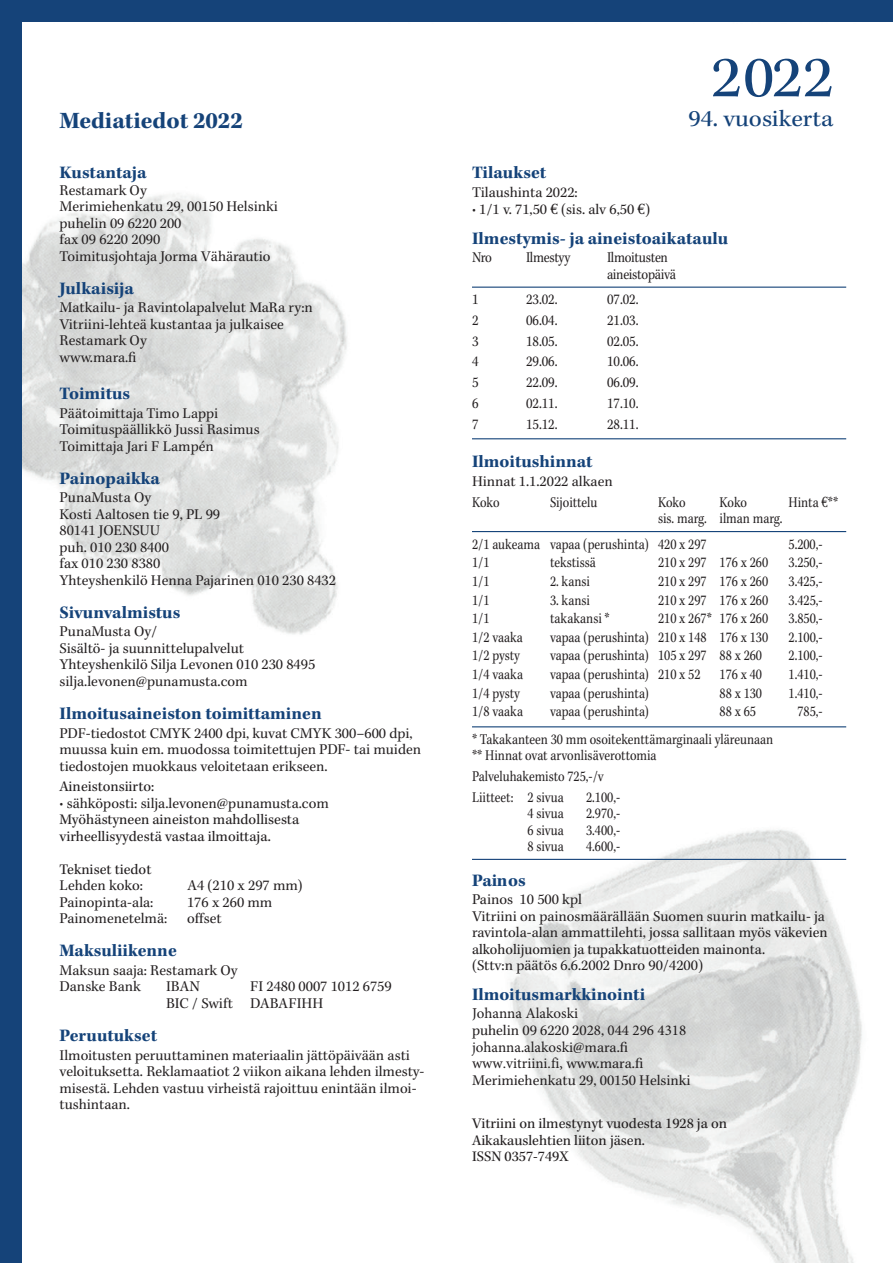
<style>
.page{position:relative;width:893px;height:1263px;background:#fff}
.page>*{position:absolute;margin:0;border:0;box-sizing:border-box;transform-origin:0 0}
.t1{font:60px "Kepler Std";color:#154379;scale:1.06 1}
.t2{font:700 24px "Kepler Std";color:#154379}
.t3{font:24px "Kepler Std";letter-spacing:.005em;color:#154379;scale:1.06 1}
.t4{font:700 18px "Kepler Std";color:#154379}
.t5{font:15px/16.5px "Kepl MM 385 575 10";color:#231f20}
.t6{font:15px/25.5px "Kepl MM 385 575 10";color:#231f20;scale:.85 1}
.t7{font:15px/16.5px "Kepler Std";color:#231f20}
.t8{font:15px "Kepl MM 385 575 10";color:#231f20;scale:.9 1}
.t9{font:15px/16.6px "Minion Pro";color:#231f20}
.t10{font:15px/16.5px "Kepl MM 385 575 10";letter-spacing:-.02em;color:#231f20;scale:.88 1}
.t11{font:15px "Kepl MM 385 575 10";color:#231f20;scale:.88 1}
.s1{font-family:"Kepler Std"}
.s2{font-family:"Euro Serif"}
.s3{font-family:"Minion Pro"}
.s4{font-family:"Kepl MM 385 575 10"}
</style>
<div class="page">
<img style="left:21px;top:21px;width:871px;height:1242px">
<div style="left:0;top:0;width:893px;height:21px;background:#154379"></div>
<div style="left:0;top:0;width:21px;height:1263px;background:#154379"></div>
<hr style="left:472px;top:287px;width:374px;height:1px;background:#154379">
<hr style="left:472px;top:438px;width:374px;height:1px;background:#154379">
<hr style="left:472px;top:531px;width:374px;height:1px;background:#154379">
<hr style="left:472px;top:726px;width:374px;height:1px;background:#154379">
<hr style="left:472px;top:859px;width:374px;height:1px;background:#154379">
<h2 class="t2" style="left:60px;top:107px;width:185px">Mediatiedot 2022</h2>
<p class="t4" style="left:60px;top:162px;width:89px">Kustantaja</p>
<p class="t5" style="left:60px;top:182px;width:220px">Restamark Oy<br>Merimiehenkatu 29, 00150 Helsinki puhelin 09 6220 200<br>fax 09 6220 2090<br>Toimitusjohtaja Jorma Vähärautio</p>
<p class="t4" style="left:60px;top:278px;width:76px">Julkaisija</p>
<p class="t5" style="left:60px;top:299px;width:255px">Matkailu- ja Ravintolapalvelut <span class="s1">MaRa</span> ry:n<br>Vitriini-lehteä kustantaa ja julkaisee<br>Restamark Oy<br>www.mara.fi</p>
<p class="t4" style="left:60px;top:383px;width:72px">Toimitus</p>
<p class="t5" style="left:60px;top:405px;width:202px">Päätoimittaja Timo Lappi<br>Toimituspäällikkö Jussi Rasimus<br>Toimittaja Jari F Lampén</p>
<p class="t4" style="left:60px;top:468px;width:102px">Painopaikka</p>
<p class="t5" style="left:60px;top:489px;width:278px">PunaMusta Oy<br>Kosti Aaltosen tie 9, PL 99<br>80141 JOENSUU<br>puh. 010 230 8400<br>fax 010 230 8380<br>Yhteyshenkilö Henna Pajarinen 010 230 8432</p>
<p class="t4" style="left:60px;top:602px;width:122px">Sivunvalmistus</p>
<p class="t5" style="left:60px;top:623px;width:257px">PunaMusta Oy/<br>Sisältö- ja suunnittelupalvelut<br>Yhteyshenkilö Silja Levonen 010 230 8495 silja.levonen@punamusta.com</p>
<p class="t4" style="left:60px;top:703px;width:264px">Ilmoitusaineiston toimittaminen</p>
<p class="t5" style="left:60px;top:725px;width:363px">PDF-tiedostot CMYK 2400 dpi, kuvat CMYK 300–600 dpi, muussa kuin em. muodossa toimitettujen PDF- tai muiden tiedostojen muokkaus veloitetaan erikseen.</p>
<p class="t7" style="left:60px;top:779px;width:96px">Aineistonsiirto:</p>
<p class="t5" style="left:60px;top:795px;width:271px">• sähköposti: silja.levonen@punamusta.com</p>
<p class="t7" style="left:60px;top:812px;width:241px">Myöhästyneen aineiston mahdollisesta virheellisyydestä vastaa ilmoittaja.</p>
<p class="t7" style="left:60px;top:861px;width:93px">Tekniset tiedot</p>
<p class="t5" style="left:60px;top:877px;width:85px">Lehden koko:</p>
<p class="t5" style="left:187px;top:877px;width:117px">A4 (210 x 297 mm)</p>
<p class="t5" style="left:60px;top:894px;width:95px">Painopinta-ala:</p>
<p class="t5" style="left:187px;top:894px;width:87px">176 x 260 mm</p>
<p class="t5" style="left:60px;top:910px;width:109px">Painomenetelmä:</p>
<p class="t5" style="left:187px;top:910px;width:36px">offset</p>
<p class="t4" style="left:60px;top:940px;width:119px">Maksuliikenne</p>
<p class="t5" style="left:60px;top:962px;width:180px">Maksun saaja: Restamark Oy<br>Danske Bank</p>
<p class="t5" style="left:166px;top:978px;width:35px">IBAN</p>
<p class="t5" style="left:166px;top:978px;width:227px;text-indent:84px">FI 2480 0007 1012 6759<br>BIC / Swift DABAFIHH</p>
<p class="t4" style="left:60px;top:1025px;width:99px">Peruutukset</p>
<p class="t5" style="left:60px;top:1047px;width:366px">Ilmoitusten peruuttaminen materiaalin jättöpäivään asti veloituksetta. Reklamaatiot 2 viikon aikana lehden ilmesty&shy;misestä. Lehden vastuu virheistä rajoittuu enintään ilmoi&shy;tushintaan.</p>
<h1 class="t1" style="left:711px;top:44px;width:117px">2022</h1>
<h2 class="t3" style="left:688px;top:105px;width:138px">94. vuosikerta</h2>
<p class="t4" style="left:472px;top:163px;width:76px">Tilaukset</p>
<p class="t5" style="left:472px;top:184px;width:107px">Tilaushinta 2022:</p>
<p class="t5" style="left:472px;top:201px;width:179px">• 1/1 v. 71,50 <span class="s2">e</span> (sis. alv 6,50 <span class="s2">e</span>)</p>
<p class="t4" style="left:472px;top:228px;width:258px">Ilmestymis- ja aineistoaikataulu</p>
<p class="t11" style="left:472px;top:249px;width:24px">Nro</p>
<p class="t10" style="left:526px;top:249px;width:52px">Ilmestyy</p>
<p class="t10" style="left:607px;top:249px;width:80px">Ilmoitusten aineistopäivä</p>
<p class="t8" style="left:472px;top:291px;width:9px">1</p>
<p class="t8" style="left:526px;top:291px;width:37px">23.02.</p>
<p class="t8" style="left:607px;top:291px;width:37px">07.02.</p>
<p class="t8" style="left:472px;top:312px;width:9px">2</p>
<p class="t8" style="left:526px;top:312px;width:37px">06.04.</p>
<p class="t8" style="left:607px;top:312px;width:37px">21.03.</p>
<p class="t8" style="left:472px;top:333px;width:9px">3</p>
<p class="t8" style="left:526px;top:333px;width:37px">18.05.</p>
<p class="t8" style="left:607px;top:333px;width:37px">02.05.</p>
<p class="t8" style="left:472px;top:353px;width:9px">4</p>
<p class="t8" style="left:526px;top:353px;width:37px">29.06.</p>
<p class="t8" style="left:607px;top:353px;width:37px">10.06.</p>
<p class="t8" style="left:472px;top:374px;width:9px">5</p>
<p class="t8" style="left:526px;top:374px;width:37px">22.09.</p>
<p class="t8" style="left:607px;top:374px;width:37px">06.09.</p>
<p class="t8" style="left:472px;top:395px;width:9px">6</p>
<p class="t8" style="left:526px;top:395px;width:37px">02.11.</p>
<p class="t8" style="left:607px;top:395px;width:37px">17.10.</p>
<p class="t8" style="left:472px;top:416px;width:9px">7</p>
<p class="t8" style="left:526px;top:416px;width:37px">15.12.</p>
<p class="t8" style="left:607px;top:416px;width:37px">28.11.</p>
<p class="t4" style="left:472px;top:451px;width:122px">Ilmoitushinnat</p>
<p class="t5" style="left:472px;top:471px;width:142px;line-height:20.7px">Hinnat 1.1.2022 alkaen<br>Koko</p>
<p class="t6" style="left:550px;top:489px;width:57px">Sijoittelu</p>
<p class="t6" style="left:658px;top:489px;width:34px">Koko</p>
<p class="t6" style="left:719px;top:489px;width:34px">Koko</p>
<p class="t6" style="left:788px;top:489px;width:60px">Hinta <span class="s2">E</span>**</p>
<p class="t6" style="left:472px;top:506px;width:367px;text-indent:186px">sis. marg. ilman marg.<br>2/1 aukeama vapaa (perushinta) 420 x 297</p>
<p class="t6" style="left:789px;top:531px;width:42px">5.200,-</p>
<p class="t6" style="left:472px;top:550px;width:22px">1/1</p>
<p class="t6" style="left:550px;top:550px;width:56px">tekstissä</p>
<p class="t6" style="left:658px;top:550px;width:131px">210 x 297 176 x 260</p>
<p class="t6" style="left:789px;top:550px;width:42px">3.250,-</p>
<p class="t6" style="left:472px;top:568px;width:22px">1/1</p>
<p class="t6" style="left:550px;top:568px;width:49px">2. kansi</p>
<p class="t6" style="left:658px;top:568px;width:131px">210 x 297 176 x 260</p>
<p class="t6" style="left:789px;top:568px;width:42px">3.425,-</p>
<p class="t6" style="left:472px;top:587px;width:22px">1/1</p>
<p class="t6" style="left:550px;top:587px;width:49px">3. kansi</p>
<p class="t6" style="left:658px;top:587px;width:131px">210 x 297 176 x 260</p>
<p class="t6" style="left:789px;top:587px;width:42px">3.425,-</p>
<p class="t6" style="left:472px;top:606px;width:22px">1/1</p>
<p class="t6" style="left:550px;top:606px;width:72px">takakansi *</p>
<p class="t6" style="left:658px;top:606px;width:131px">210 x 267* 176 x 260</p>
<p class="t6" style="left:789px;top:606px;width:42px">3.850,-</p>
<p class="t6" style="left:472px;top:624px;width:61px">1/2 vaaka</p>
<p class="t6" style="left:550px;top:624px;width:258px">vapaa (perushinta) 210 x 148 176 x 130</p>
<p class="t6" style="left:789px;top:624px;width:42px">2.100,-</p>
<p class="t6" style="left:472px;top:643px;width:58px">1/2 pysty</p>
<p class="t6" style="left:550px;top:643px;width:251px">vapaa (perushinta) 105 x 297 88 x 260</p>
<p class="t6" style="left:789px;top:643px;width:42px">2.100,-</p>
<p class="t6" style="left:472px;top:662px;width:61px">1/4 vaaka</p>
<p class="t6" style="left:550px;top:662px;width:179px">vapaa (perushinta) 210 x 52</p>
<p class="t6" style="left:720px;top:662px;width:51px">176 x 40</p>
<p class="t6" style="left:789px;top:662px;width:42px">1.410,-</p>
<p class="t6" style="left:472px;top:680px;width:58px">1/4 pysty</p>
<p class="t6" style="left:550px;top:680px;width:118px">vapaa (perushinta)</p>
<p class="t6" style="left:720px;top:680px;width:51px">88 x 130</p>
<p class="t6" style="left:789px;top:680px;width:42px">1.410,-</p>
<p class="t6" style="left:472px;top:699px;width:61px">1/8 vaaka</p>
<p class="t6" style="left:550px;top:699px;width:118px">vapaa (perushinta)</p>
<p class="t6" style="left:720px;top:699px;width:44px">88 x 65</p>
<p class="t6" style="left:797px;top:699px;width:31px">785,-</p>
<p class="t6" style="left:472px;top:731px;width:356px;line-height:16.5px">* Takakanteen 30 mm osoitekenttämarginaali yläreunaan ** Hinnat ovat arvonlisäverottomia</p>
<p class="t6" style="left:472px;top:766px;width:156px;line-height:20.7px">Palveluhakemisto 725,-/v<br>Liitteet: 2 sivua</p>
<p class="t6" style="left:586px;top:784px;width:42px">2.100,-</p>
<p class="t6" style="left:528px;top:801px;width:44px">4 sivua</p>
<p class="t6" style="left:586px;top:801px;width:42px">2.970,-</p>
<p class="t6" style="left:528px;top:817px;width:44px">6 sivua</p>
<p class="t6" style="left:586px;top:817px;width:42px">3.400,-</p>
<p class="t6" style="left:528px;top:834px;width:44px">8 sivua</p>
<p class="t6" style="left:586px;top:834px;width:42px">4.600,-</p>
<p class="t4" style="left:472px;top:870px;width:55px">Painos</p>
<p class="t5" style="left:472px;top:891px;width:357px">Painos 10 500 kpl<br>Vitriini on painosmäärällään Suomen suurin matkailu- ja ravintola-alan ammattilehti, jossa sallitaan myös <span class="s1">väkevien</span></p>
<p class="t7" style="left:472px;top:941px;width:295px">alkoholijuomien ja tupakkatuotteiden mainonta.</p>
<p class="t5" style="left:472px;top:957px;width:233px">(Sttv:n päätös 6.6.2002 Dnro 90/4200)</p>
<p class="t4" style="left:472px;top:984px;width:175px">Ilmoitusmarkkinointi</p>
<p class="t9" style="left:472px;top:1005px;width:108px">Johanna Alakoski</p>
<p class="t5" style="left:472px;top:1022px;width:216px">puhelin 09 6220 20<span class="s3">28</span>, <span class="s3">044 296 4318</span></p>
<p class="t9" style="left:472px;top:1038px;width:173px">johanna<span class="s4">.</span>alakoski<span class="s4">@mara.fi </span>www.vitriini.fi, <span class="s4">www.mara.fi</span></p>
<p class="t5" style="left:472px;top:1072px;width:220px">Merimiehenkatu 29, 00150 Helsinki</p>
<p class="t7" style="left:472px;top:1116px;width:257px">Vitriini on ilmestynyt vuodesta 1928 ja on<br>Aikakauslehtien liiton jäsen.<br>ISSN 0357-749X</p>
</div>
